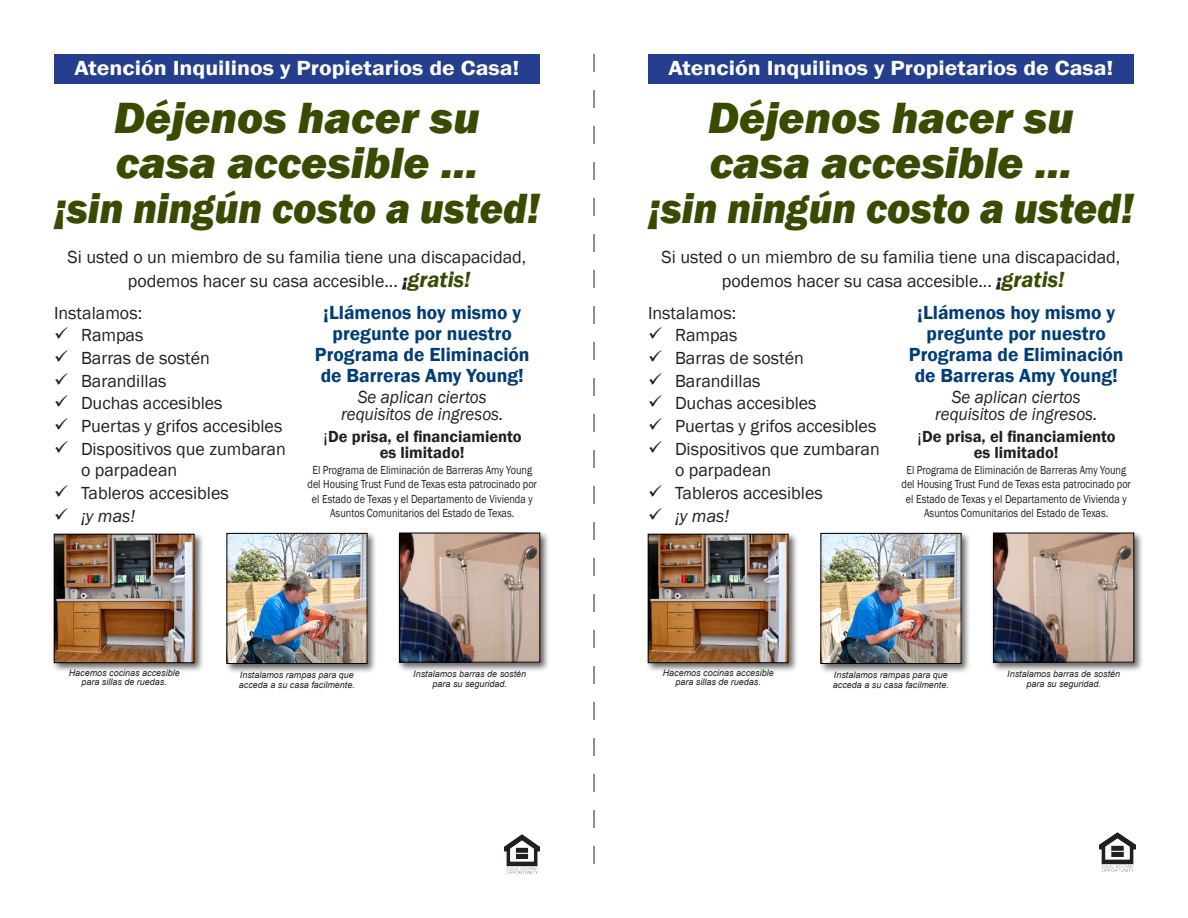
<style>
.page{position:relative;width:1188px;height:918px;background:#fff}
.page>*{position:absolute;margin:0;border:0;box-sizing:border-box;transform-origin:0 0}
.t1{font:italic 800 45px "Franklin Gothic";color:#394b00}
.t2{font:italic 800 43.5px "Franklin Gothic";color:#394b00;scale:.93 1}
.t3{font:600 21px "Franklin Gothic";color:#fff;scale:1.13 1}
.t4{font:600 19.5px/21px "Franklin Gothic";color:#003d78;text-align:center}
.t5{font:18px/21.6px "Franklin Gothic";color:#231f20}
.t6{font:italic 18px "Franklin Gothic";color:#231f20;scale:.95 1}
.t7{font:italic 18px "Franklin Gothic";color:#231f20}
.t8{font:600 16.5px/16.5px "Franklin Gothic";color:#231f20;text-align:center}
.t9{font:12px/14.4px "Franklin Gothic";color:#231f20;text-align:center;scale:.85 1}
.t10{font:italic 9px/9.8px "Arial";color:#231f20}
.s1{font-weight:800;font-style:italic}
.s2{font-weight:600;font-style:italic;font-size:22.5px;color:#394b00}
.s3{font-family:"Arial";font-weight:400}
</style>
<div class="page">
<div style="left:648px;top:54px;width:486px;height:29px;background:#253f8e"></div>
<div style="left:646px;top:532px;width:152px;height:141px;background:#231f20;opacity:.7"></div>
<img style="left:650px;top:536px;width:136px;height:125px">
<div style="left:648px;top:534px;width:140px;height:129px;border:1px solid #000"></div>
<div style="left:818px;top:531px;width:153px;height:142px;background:#231f20;opacity:.7"></div>
<img style="left:823px;top:535px;width:136px;height:127px">
<div style="left:821px;top:533px;width:140px;height:131px;border:1px solid #000"></div>
<div style="left:991px;top:531px;width:153px;height:141px;background:#231f20;opacity:.7"></div>
<img style="left:995px;top:535px;width:137px;height:125px">
<div style="left:993px;top:533px;width:141px;height:129px;border:1px solid #000"></div>
<img style="left:504px;top:835px;width:36px;height:38px">
<img style="left:1100px;top:833px;width:36px;height:38px">
<div style="left:54px;top:54px;width:486px;height:29px;background:#253f8e"></div>
<div style="left:52px;top:532px;width:152px;height:141px;background:#231f20;opacity:.7"></div>
<img style="left:56px;top:536px;width:136px;height:125px">
<div style="left:54px;top:534px;width:140px;height:129px;border:1px solid #000"></div>
<div style="left:224px;top:531px;width:153px;height:142px;background:#231f20;opacity:.7"></div>
<img style="left:229px;top:535px;width:136px;height:127px">
<div style="left:227px;top:533px;width:140px;height:131px;border:1px solid #000"></div>
<div style="left:397px;top:531px;width:153px;height:141px;background:#231f20;opacity:.7"></div>
<img style="left:401px;top:535px;width:137px;height:125px">
<div style="left:399px;top:533px;width:141px;height:129px;border:1px solid #000"></div>
<svg style="left:594px;top:54px;width:1px;height:810px"></svg>
<p class="t3" style="left:74px;top:55px;width:395px">Atención Inquilinos y Propietarios de Casa!</p>
<p class="t1" style="left:114px;top:88px;width:367px">Déjenos hacer su</p>
<p class="t1" style="left:116px;top:133px;width:364px">casa accesible ...</p>
<p class="t2" style="left:54px;top:180px;width:524px">¡sin ningún costo a usted!</p>
<p class="t5" style="left:68px;top:247px;width:460px">Si usted o un miembro de su familia tiene una discapacidad,</p>
<p class="t5" style="left:128px;top:271px;width:344px">podemos hacer su casa accesible... <span class="s1">¡</span><span class="s2">gratis!</span></p>
<p class="t5" style="left:54px;top:302px;width:90px">Instalamos:</p>
<p class="t5" style="left:54px;top:325px;width:91px">✓ Rampas</p>
<p class="t5" style="left:54px;top:348px;width:157px">✓ Barras de sostén</p>
<p class="t5" style="left:54px;top:370px;width:114px">✓ Barandillas</p>
<p class="t5" style="left:54px;top:393px;width:170px">✓ Duchas accesibles</p>
<p class="t5" style="left:54px;top:416px;width:230px">✓ Puertas y grifos accesibles</p>
<p class="t5" style="left:81px;top:438px;width:206px;text-indent:-27px">✓ Dispositivos que zumbaran o parpadean</p>
<p class="t5" style="left:54px;top:483px;width:176px">✓ Tableros accesibles</p>
<p class="t7" style="left:54px;top:505px;width:83px">✓ ¡y mas!</p>
<p class="t4" style="left:323px;top:303px;width:199px">¡Llámenos hoy mismo y pregunte por nuestro</p>
<p class="t4" style="left:315px;top:345px;width:216px;text-align:left">Programa de Eliminación de Barreras Amy Young!</p>
<p class="t6" style="left:358px;top:386px;width:137px">Se aplican ciertos</p>
<p class="t6" style="left:341px;top:403px;width:172px">requisitos de ingresos.</p>
<p class="t8" style="left:323px;top:428px;width:201px"><span class="s3">¡</span>De prisa, el financiamiento es limitado!</p>
<p class="t9" style="left:312px;top:463px;width:260px">El Programa de Eliminación de Barreras Amy Young</p>
<p class="t9" style="left:308px;top:477px;width:272px">del Housing Trust Fund de Texas esta patrocinado por el Estado de Texas y el Departamento de Vivienda y<br>Asuntos Comunitarios del Estado de Texas.</p>
<p class="t10" style="left:69px;top:668px;width:113px">Hacemos cocinas accesible</p>
<p class="t10" style="left:81px;top:677px;width:87px">para sillas de ruedas.</p>
<p class="t10" style="left:239px;top:670px;width:118px">Instalamos rampas para que acceda a su casa facilmente.</p>
<p class="t10" style="left:413px;top:670px;width:115px">Instalamos barras de sostén</p>
<p class="t10" style="left:433px;top:679px;width:76px">para su seguridad.</p>
<p class="t3" style="left:668px;top:55px;width:395px">Atención Inquilinos y Propietarios de Casa!</p>
<p class="t1" style="left:708px;top:88px;width:367px">Déjenos hacer su</p>
<p class="t1" style="left:710px;top:133px;width:364px">casa accesible ...</p>
<p class="t2" style="left:648px;top:180px;width:524px">¡sin ningún costo a usted!</p>
<p class="t5" style="left:662px;top:247px;width:460px">Si usted o un miembro de su familia tiene una discapacidad,</p>
<p class="t5" style="left:722px;top:271px;width:344px">podemos hacer su casa accesible... <span class="s1">¡</span><span class="s2">gratis!</span></p>
<p class="t5" style="left:648px;top:302px;width:90px">Instalamos:</p>
<p class="t5" style="left:648px;top:325px;width:91px">✓ Rampas</p>
<p class="t5" style="left:648px;top:348px;width:157px">✓ Barras de sostén</p>
<p class="t5" style="left:648px;top:370px;width:114px">✓ Barandillas</p>
<p class="t5" style="left:648px;top:393px;width:170px">✓ Duchas accesibles</p>
<p class="t5" style="left:648px;top:416px;width:230px">✓ Puertas y grifos accesibles</p>
<p class="t5" style="left:675px;top:438px;width:206px;text-indent:-27px">✓ Dispositivos que zumbaran o parpadean</p>
<p class="t5" style="left:648px;top:483px;width:176px">✓ Tableros accesibles</p>
<p class="t7" style="left:648px;top:505px;width:83px">✓ ¡y mas!</p>
<p class="t4" style="left:917px;top:303px;width:199px">¡Llámenos hoy mismo y pregunte por nuestro</p>
<p class="t4" style="left:909px;top:345px;width:216px;text-align:left">Programa de Eliminación de Barreras Amy Young!</p>
<p class="t6" style="left:952px;top:386px;width:137px">Se aplican ciertos</p>
<p class="t6" style="left:935px;top:403px;width:172px">requisitos de ingresos.</p>
<p class="t8" style="left:917px;top:428px;width:201px"><span class="s3">¡</span>De prisa, el financiamiento es limitado!</p>
<p class="t9" style="left:906px;top:463px;width:260px">El Programa de Eliminación de Barreras Amy Young</p>
<p class="t9" style="left:902px;top:477px;width:272px">del Housing Trust Fund de Texas esta patrocinado por el Estado de Texas y el Departamento de Vivienda y<br>Asuntos Comunitarios del Estado de Texas.</p>
<p class="t10" style="left:663px;top:668px;width:113px">Hacemos cocinas accesible</p>
<p class="t10" style="left:675px;top:677px;width:87px">para sillas de ruedas.</p>
<p class="t10" style="left:833px;top:670px;width:118px">Instalamos rampas para que acceda a su casa facilmente.</p>
<p class="t10" style="left:1007px;top:670px;width:115px">Instalamos barras de sostén</p>
<p class="t10" style="left:1027px;top:679px;width:76px">para su seguridad.</p>
</div>
